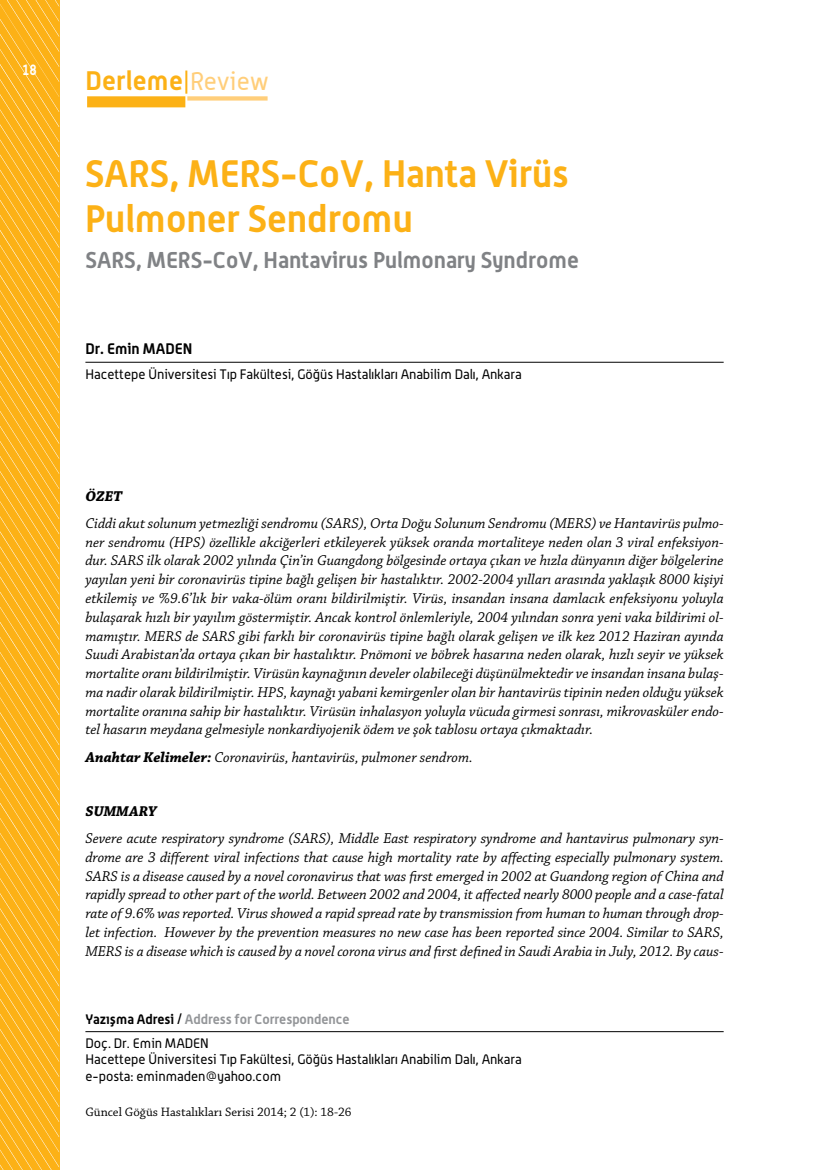
<style>
.page{position:relative;width:830px;height:1170px;background:#fff}
.page>*{position:absolute;margin:0;border:0;box-sizing:border-box;transform-origin:0 0}
.t1{font:700 37.5px/45px "Alwyn";color:#fcb116}
.t2{font:700 26.25px "Alwyn";letter-spacing:.01em;color:#fcb116}
.t3{font:700 22.5px "Alwyn";color:#808285}
.t4{font:italic 15px/18.8px "Chaparral Pro";color:#000;text-align:justify}
.t5{font:700 15px "Alwyn";color:#000}
.t6{font:italic 700 15px "Chaparral Pro";color:#000}
.t7{font:700 15px "Alwyn";color:#fff;scale:.85 1}
.t8{font:13.5px/16.2px "Alwyn";color:#000}
.t9{font:700 13.5px/24.6px "Alwyn";letter-spacing:-.005em;color:#939598}
.t10{font:12.9px "Chaparral Pro";color:#000}
.s1{font-weight:400;font-size:25.05px;color:#ffce7a}
.s2{font-weight:700}
.s3{color:#000}
.s4{font-weight:400;color:#000}
</style>
<div class="page">
<hr style="left:185px;top:70px;width:2px;height:24px;background:#fcb116">
<div style="left:87px;top:96px;width:98px;height:11px;background:#fcb116"></div>
<div style="left:187px;top:96px;width:80px;height:5px;background:#ffce7a"></div>
<hr style="left:85px;top:362px;width:638px;height:1px;background:#000">
<hr style="left:85px;top:1031px;width:638px;height:1px;background:#000">
<svg style="left:0;top:0;width:59px;height:1169px;background:#fcb522"></svg>
<p class="t7" style="left:22px;top:61px;width:19px">18</p>
<h2 class="t2" style="left:85px;top:64px;width:185px">Derleme <span class="s1">Review</span></h2>
<h1 class="t1" style="left:85px;top:150px;width:485px">SARS, MERS-CoV, Hanta Virüs<br>Pulmoner Sendromu</h1>
<h3 class="t3" style="left:85px;top:246px;width:495px">SARS, MERS-CoV, Hantavirus Pulmonary Syndrome</h3>
<p class="t5" style="left:85px;top:339px;width:108px">Dr. Emin MADEN</p>
<p class="t8" style="left:85px;top:365px;width:437px">Hacettepe Üniversitesi Tıp Fakültesi, Göğüs Hastalıkları Anabilim Dalı, Ankara</p>
<p class="t6" style="left:85px;top:487px;width:38px">ÖZET</p>
<p class="t4" style="left:85px;top:514px;width:639px">Ciddi akut solunum yetmezliği sendromu (SARS), Orta Doğu Solunum Sendromu (MERS) ve Hantavirüs pulmo&shy;ner sendromu (HPS) özellikle akciğerleri etkileyerek yüksek oranda mortaliteye neden olan 3 viral enfeksiyon&shy;dur. SARS ilk olarak 2002 yılında Çin’in Guangdong bölgesinde ortaya çıkan ve hızla dünyanın diğer bölgelerine yayılan yeni bir coronavirüs tipine bağlı gelişen bir hastalıktır. 2002-2004 yılları arasında yaklaşık 8000 kişiyi etkilemiş ve %9.6’lık bir vaka-ölüm oranı bildirilmiştir. Virüs, insandan insana damlacık enfeksiyonu yoluyla bulaşarak hızlı bir yayılım göstermiştir. Ancak kontrol önlemleriyle, 2004 yılından sonra yeni vaka bildirimi ol&shy;mamıştır. MERS de SARS gibi farklı bir coronavirüs tipine bağlı olarak gelişen ve ilk kez 2012 Haziran ayında Suudi Arabistan’da ortaya çıkan bir hastalıktır. Pnömoni ve böbrek hasarına neden olarak, hızlı seyir ve yüksek mortalite oranı bildirilmiştir. Virüsün kaynağının develer olabileceği düşünülmektedir ve insandan insana bulaş&shy;ma nadir olarak bildirilmiştir. HPS, kaynağı yabani kemirgenler olan bir hantavirüs tipinin neden olduğu yüksek mortalite oranına sahip bir hastalıktır. Virüsün inhalasyon yoluyla vücuda girmesi sonrası, mikrovasküler endo&shy;tel hasarın meydana gelmesiyle nonkardiyojenik ödem ve şok tablosu ortaya çıkmaktadır.</p>
<p class="t4" style="left:85px;top:748px;width:389px"><span class="s2">Anahtar Kelimeler:</span> Coronavirüs, hantavirüs, pulmoner sendrom.</p>
<p class="t6" style="left:85px;top:802px;width:73px">SUMMARY</p>
<p class="t4" style="left:85px;top:829px;width:639px">Severe acute respiratory syndrome (SARS), Middle East respiratory syndrome and hantavirus pulmonary syn&shy;drome are 3 different viral infections that cause high mortality rate by affecting especially pulmonary system.<br>SARS is a disease caused by a novel coronavirus that was first emerged in 2002 at Guandong region of China and rapidly spread to other part of the world. Between 2002 and 2004, it affected nearly 8000 people and a case-fatal rate of 9.6% was reported. Virus showed a rapid spread rate by transmission from human to human through drop&shy;let infection. However by the prevention measures no new case has been reported since 2004. Similar to SARS, MERS is a disease which is caused by a novel corona virus and first defined in Saudi Arabia in July, 2012. By caus-</p>
<p class="t9" style="left:85px;top:1006px;width:265px"><span class="s3">Yazışma Adresi /</span> Address for Correspondence<br><span class="s4">Doç. Dr. Emin MADEN</span></p>
<p class="t8" style="left:85px;top:1051px;width:437px">Hacettepe Üniversitesi Tıp Fakültesi, Göğüs Hastalıkları Anabilim Dalı, Ankara e-posta: eminmaden@yahoo.com</p>
<p class="t10" style="left:85px;top:1104px;width:267px">Güncel Göğüs Hastalıkları Serisi 2014; 2 (1): 18-26</p>
</div>
